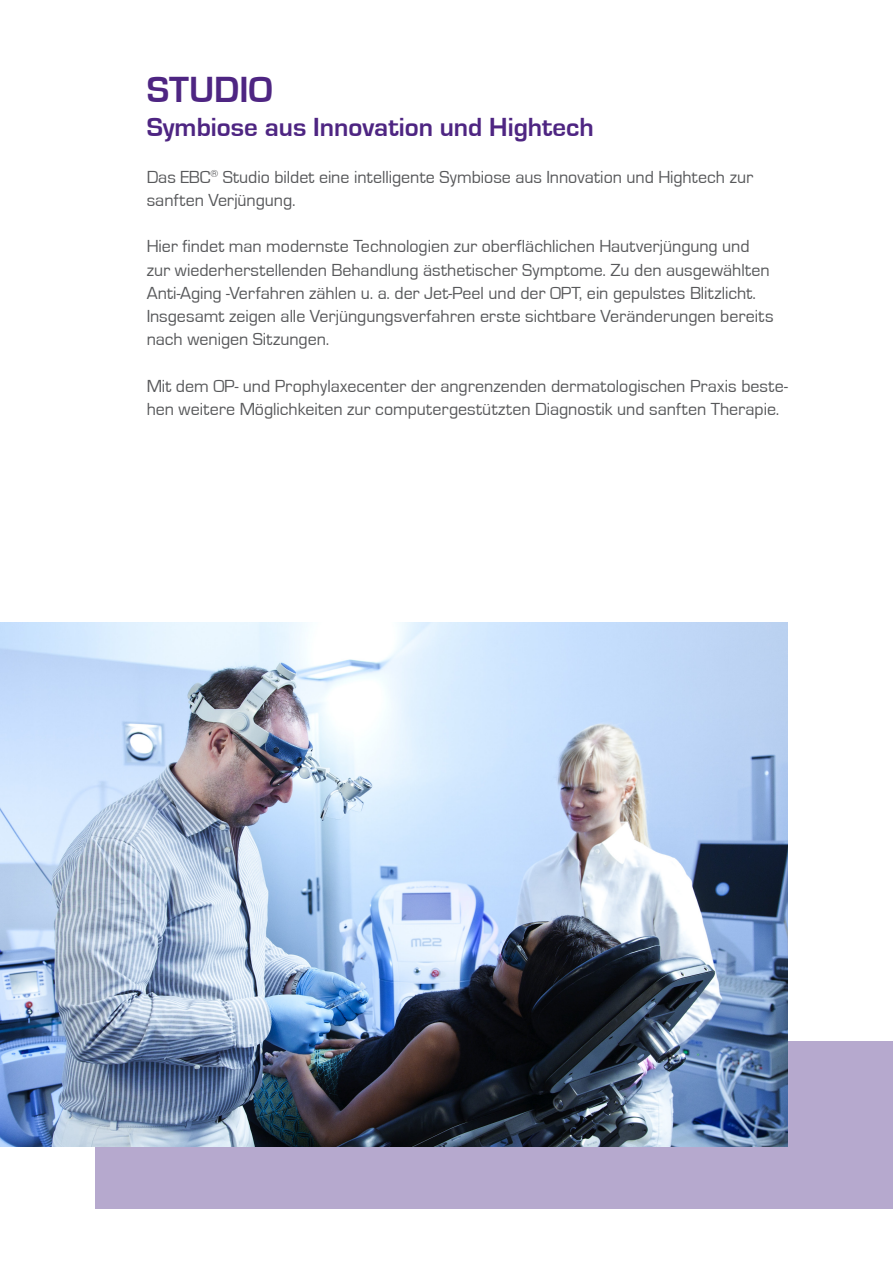
<style>
.page{position:relative;width:893px;height:1263px;background:#fff}
.page>*{position:absolute;margin:0;border:0;box-sizing:border-box;transform-origin:0 0}
.t1{font:700 37.5px "Eurostile";color:#4e2582}
.t2{font:700 27px "Eurostile";color:#4e2582}
.t3{font:18px/23.2px "Eurostile";color:#57585a}
</style>
<div class="page">
<div style="left:96px;top:1041px;width:797px;height:168px;background:#b6a9ce"></div>
<img style="left:0;top:622px;width:788px;height:525px">
<h1 class="t1" style="left:147px;top:69px;width:128px">STUDIO</h1>
<h2 class="t2" style="left:147px;top:112px;width:449px">Symbiose aus Innovation und Hightech</h2>
<p class="t3" style="left:147px;top:165px;width:608px">Das EBC<sup>®</sup> Studio bildet eine intelligente Symbiose aus Innovation und Hightech zur sanften Verjüngung.</p>
<p class="t3" style="left:147px;top:235px;width:628px">Hier findet man modernste Technologien zur oberflächlichen Hautverjüngung und zur wiederherstellenden Behandlung ästhetischer Symptome. Zu den ausgewählten Anti-Aging -Verfahren zählen u. a. der Jet-Peel und der OPT, ein gepulstes Blitzlicht.<br>Insgesamt zeigen alle Verjüngungsverfahren erste sichtbare Veränderungen bereits nach wenigen Sitzungen.</p>
<p class="t3" style="left:147px;top:375px;width:643px">Mit dem OP- und Prophylaxecenter der angrenzenden dermatologischen Praxis beste&shy;hen weitere Möglichkeiten zur computergestützten Diagnostik und sanften Therapie.</p>
</div>
